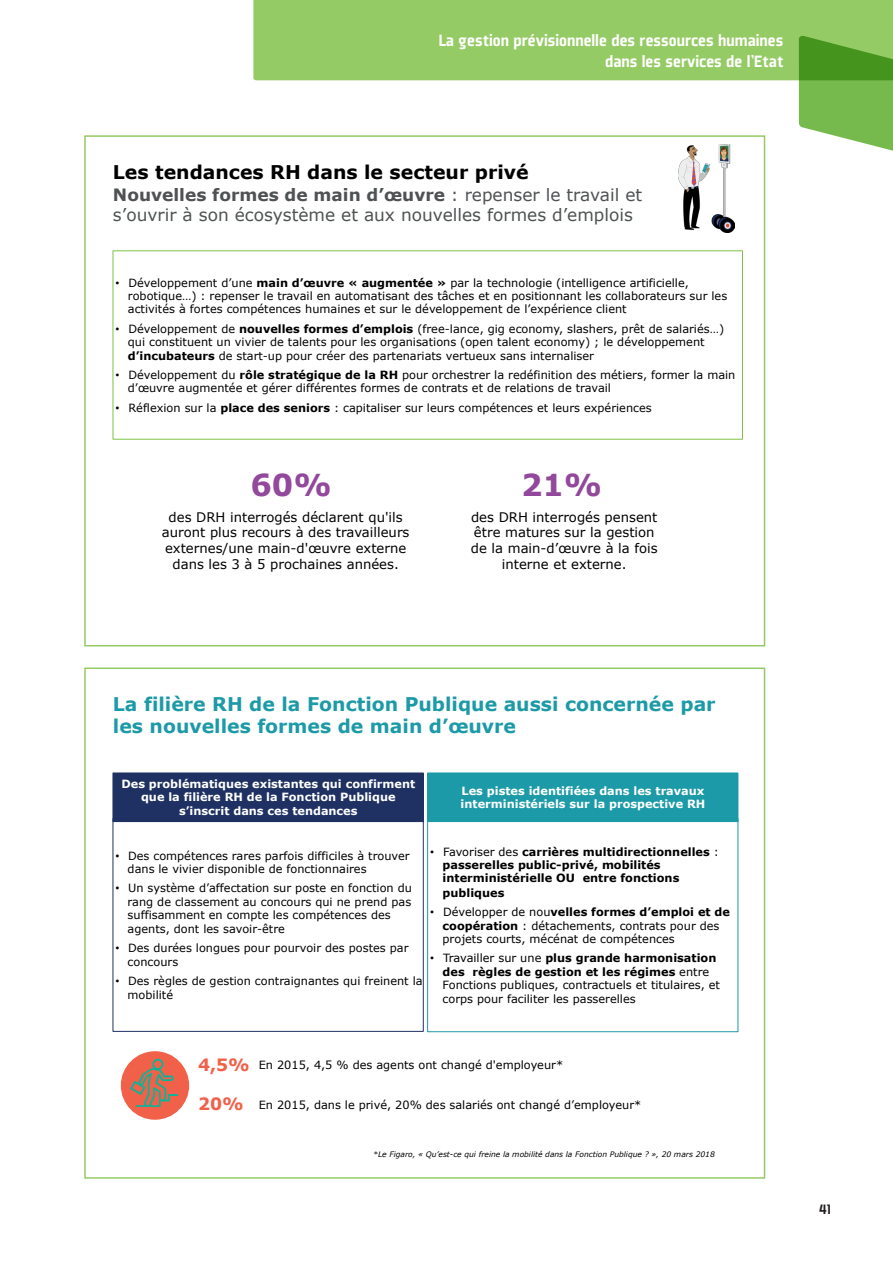
<style>
.page{position:relative;width:893px;height:1263px;background:#fff}
.page>*{position:absolute;margin:0;border:0;box-sizing:border-box;transform-origin:0 0}
.t1{font:700 30.15px "Verdana";color:#92499b}
.t2{font:700 18.9px/22.6px "Verdana";color:#1d9aa7}
.t3{font:700 18.9px "Verdana";color:#000001}
.t4{font:900 18px/21px "Plexes";color:#fff;text-align:right}
.t5{font:16.95px/19.8px "Verdana";color:#4e5253}
.t6{font:900 15px "Plexes";color:#231f20}
.t7{font:13.2px/15.8px "Verdana";color:#000001;text-align:center}
.t8{font:11.25px/13.2px "Verdana";color:#000001}
.t9{font:700 11.25px/13.2px "Verdana";color:#fff;text-align:center}
.t10{font:700 11.25px/13.5px "Verdana";color:#000001}
.t11{font:italic 7.5px "Verdana";color:#000001}
.s1{font-weight:700}
.s2{font-family:"Arial"}
.s3{font-family:"Arial";font-weight:400}
.s4{font-weight:400}
.s5{font-weight:700;font-size:16.95px;color:#f16149}
</style>
<div class="page">
<div style="left:253px;top:0;width:640px;height:80px;background:#95cb64"></div>
<svg style="left:799px;top:35px;width:94px;height:116px;background:#79b855"></svg>
<img style="left:679px;top:145px;width:55px;height:87px">
<div style="left:84px;top:135px;width:681px;height:511px;border:2px solid #95cb64"></div>
<div style="left:427px;top:818px;width:311px;height:214px;border:1px solid #1d9aa7"></div>
<div style="left:113px;top:773px;width:310px;height:48px;background:#1f3162"></div>
<div style="left:113px;top:773px;width:310px;height:49px;border:1px solid #1f3162"></div>
<div style="left:428px;top:773px;width:310px;height:48px;background:#1d9aa7"></div>
<div style="left:427px;top:773px;width:311px;height:49px;border:1px solid #1d9aa7"></div>
<div style="left:113px;top:818px;width:310px;height:213px;border:1px solid #1f3162"></div>
<div style="left:122px;top:1052px;width:66px;height:67px;background:#f16149;border-radius:50%"></div>
<div style="left:121px;top:1051px;width:68px;height:69px;border:1px solid #f16149;border-radius:50%"></div>
<svg style="left:130px;top:1059px;width:48px;height:48px"></svg>
<div style="left:84px;top:667px;width:681px;height:512px;border:2px solid #95cb64"></div>
<h3 class="t4" style="left:439px;top:30px;width:346px">La gestion prévisionnelle des ressources humaines dans les services de l’Etat</h3>
<h2 class="t3" style="left:113px;top:158px;width:417px">Les tendances RH dans le secteur privé</h2>
<h3 class="t5" style="left:113px;top:185px;width:531px"><span class="s1">Nouvelles formes de main d’œuvre</span> : repenser le travail et s’ouvrir à son écosystème et aux nouvelles formes d’emplois</h3>
<p class="t8" style="left:128px;top:276px;width:601px;text-indent:-12px"><span class="s2">•</span> Développement d’une <span class="s1">main d’œuvre « augmentée »</span> par la technologie (intelligence artificielle, robotique…) : repenser le travail en automatisant des tâches et en positionnant les collaborateurs sur les activités à fortes compétences humaines et sur le développement de l’expérience client</p>
<p class="t8" style="left:128px;top:322px;width:598px;line-height:13.6px;text-indent:-12px"><span class="s2">•</span> Développement de <span class="s1">nouvelles formes d’emplois</span> (free-lance, gig economy, slashers, prêt de salariés…) qui constituent un vivier de talents pour les organisations (open talent economy) ; le développement <span class="s1">d’incubateurs</span> de start-up pour créer des partenariats vertueux sans internaliser</p>
<p class="t8" style="left:128px;top:368px;width:609px;text-indent:-12px"><span class="s2">•</span> Développement du <span class="s1">rôle stratégique de la RH</span> pour orchestrer la redéfinition des métiers, former la main d’œuvre augmentée et gérer différentes formes de contrats et de relations de travail</p>
<p class="t8" style="left:116px;top:401px;width:538px"><span class="s2">•</span> Réflexion sur la <span class="s1">place des seniors</span> : capitaliser sur leurs compétences et leurs expériences</p>
<h1 class="t1" style="left:250px;top:463px;width:83px">60%</h1>
<p class="t7" style="left:162px;top:509px;width:249px">des DRH interrogés déclarent qu'ils auront plus recours à des travailleurs externes/une main-d'œuvre externe dans les 3 à 5 prochaines années.</p>
<h1 class="t1" style="left:521px;top:463px;width:83px">21%</h1>
<p class="t7" style="left:471px;top:509px;width:188px">des DRH interrogés pensent être matures sur la gestion de la main-d’œuvre à la fois interne et externe.</p>
<h2 class="t2" style="left:113px;top:692px;width:604px">La filière RH de la Fonction Publique aussi concernée par les nouvelles formes de main d’œuvre</h2>
<p class="t9" style="left:121px;top:777px;width:295px">Des problématiques existantes qui confirment que la filière RH de la Fonction Publique s’inscrit dans ces tendances</p>
<p class="t9" style="left:461px;top:784px;width:246px;text-align:left">Les pistes identifiées dans les travaux interministériels sur la prospective RH</p>
<p class="t8" style="left:128px;top:849px;width:284px;text-indent:-12px"><span class="s2">•</span> Des compétences rares parfois difficiles à trouver dans le vivier disponible de fonctionnaires</p>
<p class="t8" style="left:128px;top:881px;width:286px;line-height:13.8px;text-indent:-12px"><span class="s2">•</span> Un système d’affectation sur poste en fonction du rang de classement au concours qui ne prend pas suffisamment en compte les compétences des agents, dont les savoir-être</p>
<p class="t8" style="left:128px;top:941px;width:282px;text-indent:-12px"><span class="s2">•</span> Des durées longues pour pourvoir des postes par concours</p>
<p class="t8" style="left:128px;top:974px;width:296px;text-indent:-12px"><span class="s2">•</span> Des règles de gestion contraignantes qui freinent la mobilité</p>
<p class="t10" style="left:443px;top:845px;width:278px;text-indent:-12px"><span class="s3">•</span> <span class="s4">Favoriser des</span> carrières multidirectionnelles <span class="s4">: </span>passerelles public-privé, mobilités interministérielle OU entre fonctions publiques</p>
<p class="t8" style="left:443px;top:904px;width:289px;line-height:13.6px;text-indent:-12px"><span class="s2">•</span> Développer de nou<span class="s1">velles formes d’emploi et de coopération</span> : détachements, contrats pour des projets courts, mécénat de compétences</p>
<p class="t8" style="left:443px;top:951px;width:279px;line-height:13.8px;text-indent:-12px"><span class="s2">•</span> Travailler sur une <span class="s1">plus grande harmonisation des règles de gestion et les régimes</span> entre Fonctions publiques, contractuels et titulaires, et corps pour faciliter les passerelles</p>
<p class="t8" style="left:198px;top:1058px;width:367px"><span class="s5">4,5%</span> En 2015, 4,5 % des agents ont changé d'employeur*</p>
<p class="t8" style="left:198px;top:1098px;width:445px"><span class="s5">20%</span> En 2015, dans le privé, 20% des salariés ont changé d’employeur*</p>
<p class="t11" style="left:373px;top:1149px;width:343px">*Le Figaro, « Qu’est-ce qui freine la mobilité dans la Fonction Publique ? », 20 mars 2018</p>
<h3 class="t6" style="left:819px;top:1201px;width:13px">41</h3>
</div>
